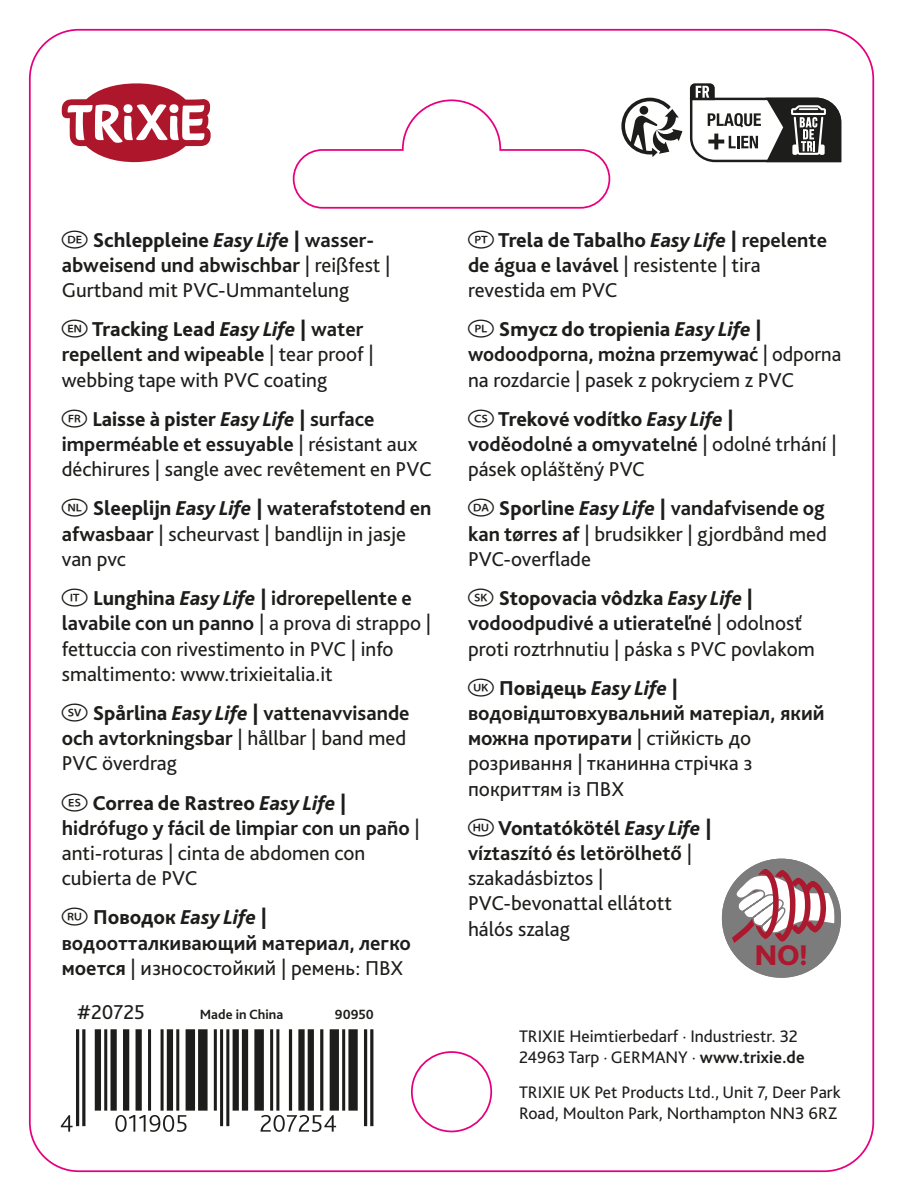
<style>
.page{position:relative;width:903px;height:1201px;background:#fff}
.page>*{position:absolute;margin:0;border:0;box-sizing:border-box;transform-origin:0 0}
.t1{font:800 29.75px "Bliss Pro";color:#ac182e}
.t2{font:21px/25.2px "Bliss Pro";color:#1d1d1b}
.t3{font:700 21px/25.2px "Bliss Pro";color:#1d1d1b}
.t4{font:17.5px/21px "Bliss Pro";color:#1d1d1b}
.t5{font:700 14px "Bliss Pro";color:#1d1d1b}
.s1{font-family:"Natrix"}
.s2{font-weight:800}
.s3{font-weight:800;font-style:italic}
.s4{font-weight:700}
.s5{font-family:"Natrix";font-weight:400}
.s6{font-weight:400}
</style>
<div class="page">
<svg style="left:722px;top:858px;width:119px;height:119px"></svg>
<img style="left:60px;top:1029px;width:314px;height:103px">
<svg style="left:62px;top:83px;width:149px;height:79px"></svg>
<svg style="left:293px;top:83px;width:549px;height:126px"></svg>
<div style="left:411px;top:1051px;width:81px;height:81px;border:2px solid #e6007e;border-radius:50%"></div>
<p class="t2" style="left:62px;top:226px;width:330px"><span class="s1">D</span> <span class="s2">Schleppleine</span> <span class="s3">Easy Life</span> <span class="s2">|</span> <span class="s4">wasser&shy;abweisend und abwischbar</span> | reißfest |<br>Gurtband mit PVC-Ummantelung</p>
<p class="t2" style="left:62px;top:316px;width:314px"><span class="s1">E</span> <span class="s2">Tracking Lead</span> <span class="s3">Easy Life</span> <span class="s2">|</span> <span class="s4">water repellent and wipeable</span> | tear proof | webbing tape with PVC coating</p>
<p class="t2" style="left:62px;top:406px;width:371px"><span class="s1">F</span> <span class="s2">Laisse à pister</span> <span class="s3">Easy Life</span> <span class="s2">|</span> <span class="s4">surface imperméable et essuyable</span> | résistant aux déchirures | sangle avec revêtement en PVC</p>
<p class="t2" style="left:62px;top:495px;width:371px"><span class="s1">N</span> <span class="s2">Sleeplijn</span> <span class="s3">Easy Life</span> <span class="s2">|</span> <span class="s4">waterafstotend en afwasbaar</span> | scheurvast | bandlijn in jasje van pvc</p>
<p class="t2" style="left:62px;top:585px;width:371px"><span class="s1">I</span> <span class="s2">Lunghina</span> <span class="s3">Easy Life</span> <span class="s2">|</span> <span class="s4">idrorepellente e lavabile con un panno</span> | a prova di strappo | fettuccia con rivestimento in PVC | info smaltimento: www.trixieitalia.it</p>
<p class="t3" style="left:62px;top:700px;width:349px"><span class="s5">S</span> <span class="s2">Spårlina</span> <span class="s3">Easy Life</span> <span class="s2">|</span> vattenavvisande och avtorkningsbar <span class="s6">| hållbar | band med<br>PVC överdrag</span></p>
<p class="t2" style="left:62px;top:789px;width:360px"><span class="s1">e</span> <span class="s2">Correa de Rastreo</span> <span class="s3">Easy Life</span> <span class="s2">| </span><span class="s4">hidrófugo y fácil de limpiar con un paño</span> | anti-roturas | cinta de abdomen con cubierta de PVC</p>
<p class="t3" style="left:62px;top:904px;width:351px"><span class="s5">R</span> <span class="s2">Поводок</span> <span class="s3">Easy Life</span> <span class="s2">| </span>водоотталкивающий материал, легко моется <span class="s6">| износостойкий | ремень: ПВХ</span></p>
<p class="t2" style="left:77px;top:999px;width:70px">#20725</p>
<p class="t5" style="left:200px;top:1006px;width:85px">Made in China</p>
<p class="t5" style="left:335px;top:1006px;width:41px">90950</p>
<p class="t2" style="left:468px;top:226px;width:360px"><span class="s1">P</span> <span class="s2">Trela de Tabalho</span> <span class="s3">Easy Life</span> <span class="s2">|</span> <span class="s4">repelente de água e lavável</span> | resistente | tira revestida em PVC</p>
<p class="t2" style="left:468px;top:316px;width:375px"><span class="s1">p</span> <span class="s2">Smycz do tropienia</span> <span class="s3">Easy Life</span> <span class="s2">| </span><span class="s4">wodoodporna, można przemywać</span> | odporna na rozdarcie | pasek z pokryciem z PVC</p>
<p class="t2" style="left:468px;top:406px;width:370px"><span class="s1">C</span> <span class="s2">Trekové vodítko</span> <span class="s3">Easy Life</span> <span class="s2">| </span><span class="s4">voděodolné a omyvatelné</span> | odolné trhání | pásek opláštěný PVC</p>
<p class="t2" style="left:468px;top:495px;width:360px;text-align:justify"><span class="s1">d</span> <span class="s2">Sporline</span> <span class="s3">Easy Life</span> <span class="s2">|</span> <span class="s4">vandafvisende og kan tørres af</span> | brudsikker | gjordbånd med PVC-overflade</p>
<p class="t2" style="left:468px;top:585px;width:348px"><span class="s1">$</span> <span class="s2">Stopovacia vôdzka</span> <span class="s3">Easy Life</span> <span class="s2">| </span><span class="s4">vodoodpudivé a utierateľné</span> | odolnosť proti roztrhnutiu | páska s PVC povlakom</p>
<p class="t2" style="left:468px;top:674px;width:358px"><span class="s1">u</span> <span class="s2">Повідець</span> <span class="s3">Easy Life</span> <span class="s2">| </span><span class="s4">водовідштовхувальний матеріал, який можна протирати</span> | стійкість до розривання | тканинна стрічка з покриттям із ПВХ</p>
<p class="t2" style="left:468px;top:814px;width:245px"><span class="s1">U</span> <span class="s2">Vontatókötél</span> <span class="s3">Easy Life</span> <span class="s2">| </span><span class="s4">víztaszító és letörölhető</span> | szakadásbiztos |<br>PVC-bevonattal ellátott hálós szalag</p>
<h1 class="t1" style="left:754px;top:936px;width:55px">NO!</h1>
<p class="t4" style="left:519px;top:1024px;width:287px">TRIXIE Heimtierbedarf · Industriestr. 32<br>24963 Tarp · GERMANY · <span class="s4">www.trixie.de</span></p>
<p class="t4" style="left:519px;top:1080px;width:323px">TRIXIE UK Pet Products Ltd., Unit 7, Deer Park<br>Road, Moulton Park, Northampton NN3 6RZ</p>
</div>
